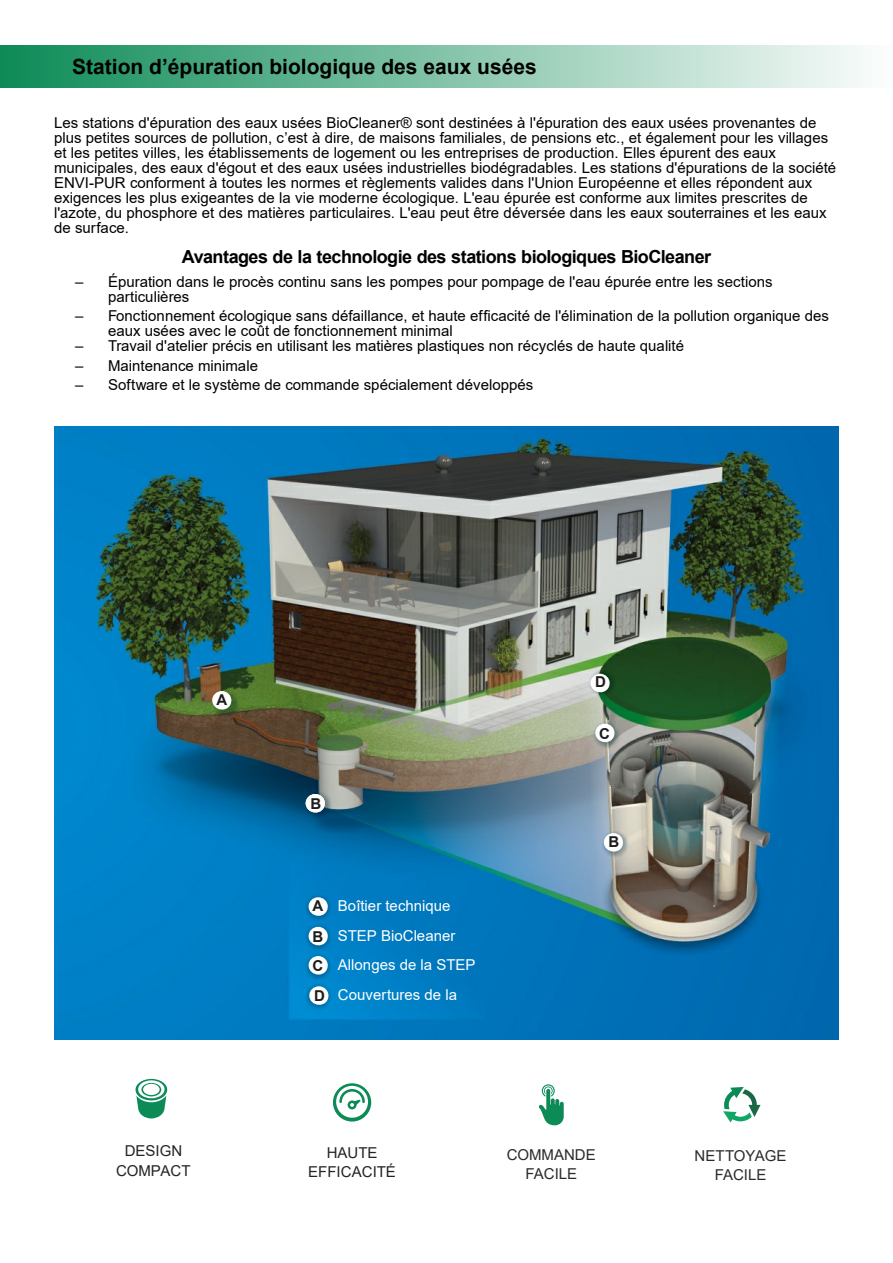
<style>
.page{position:relative;width:893px;height:1263px;background:#fff}
.page>*{position:absolute;margin:0;border:0;box-sizing:border-box;transform-origin:0 0}
.t1{font:700 21px "Arial";color:#000}
.t2{font:700 18px "Arial";letter-spacing:-.035em;color:#000}
.t3{font:15px/15px "Arial";color:#000}
.t4{font:15px/29.4px "Arial";color:#fff}
.t5{font:15px/19.6px "Arial";color:#2c2b2a;text-align:center}
.t6{font:15px/19.6px "Arial";color:#252422;text-align:center}
.t7{font:700 15px "Arial";color:#1c1c1c}
</style>
<div class="page">
<div style="left:0;top:45px;width:893px;height:43px;background:linear-gradient(to right,#0c8b57,#fcfdfd)"></div>
<img style="left:54px;top:426px;width:785px;height:614px">
<div style="left:212px;top:691px;width:19px;height:19px;background:#fefefe;border-radius:50%"></div>
<div style="left:595px;top:724px;width:19px;height:18px;background:#fefefe;border-radius:50%"></div>
<div style="left:590px;top:674px;width:20px;height:18px;background:#fefefe;border-radius:50%"></div>
<div style="left:306px;top:794px;width:19px;height:19px;background:#fefefe;border-radius:50%"></div>
<div style="left:604px;top:833px;width:19px;height:19px;background:#fefefe;border-radius:50%"></div>
<div style="left:309px;top:897px;width:19px;height:19px;background:#fefefe;border-radius:50%"></div>
<div style="left:309px;top:927px;width:19px;height:18px;background:#fefefe;border-radius:50%"></div>
<div style="left:309px;top:956px;width:19px;height:19px;background:#fefefe;border-radius:50%"></div>
<div style="left:309px;top:986px;width:19px;height:19px;background:#fefefe;border-radius:50%"></div>
<svg style="left:136px;top:1079px;width:31px;height:39px"></svg>
<svg style="left:539px;top:1084px;width:25px;height:41px"></svg>
<svg style="left:723px;top:1087px;width:37px;height:35px"></svg>
<svg style="left:333px;top:1083px;width:38px;height:38px"></svg>
<h1 class="t1" style="left:72px;top:59px;width:466px">Station d’épuration biologique des eaux usées</h1>
<p class="t3" style="left:54px;top:117px;width:784px">Les stations d'épuration des eaux usées BioCleaner® sont destinées à l'épuration des eaux usées provenantes de plus petites sources de pollution, c’est à dire, de maisons familiales, de pensions etc., et également pour les villages et les petites villes, les établissements de logement ou les entreprises de production. Elles épurent des eaux municipales, des eaux d'égout et des eaux usées industrielles biodégradables. Les stations d'épurations de la société ENVI-PUR conforment à toutes les normes et règlements valides dans l'Union Européenne et elles répondent aux exigences les plus exigeantes de la vie moderne écologique. L'eau épurée est conforme aux limites prescrites de l'azote, du phosphore et des matières particulaires. L'eau peut être déversée dans les eaux souterraines et les eaux de surface.</p>
<p class="t2" style="left:182px;top:250px;width:531px">Avantages de la technologie des stations biologiques BioCleaner</p>
<p class="t3" style="left:108px;top:275px;width:666px;text-indent:-33px">– Épuration dans le procès continu sans les pompes pour pompage de l'eau épurée entre les sections particulières</p>
<p class="t3" style="left:108px;top:310px;width:722px;text-indent:-33px">– Fonctionnement écologique sans défaillance, et haute efficacité de l'élimination de la pollution organique des eaux usées avec le coût de fonctionnement minimal</p>
<p class="t3" style="left:75px;top:340px;width:610px">– Travail d'atelier précis en utilisant les matières plastiques non récyclés de haute qualité</p>
<p class="t3" style="left:75px;top:359px;width:184px">– Maintenance minimale</p>
<p class="t3" style="left:75px;top:379px;width:460px">– Software et le système de commande spécialement développés</p>
<p class="t7" style="left:217px;top:694px;width:12px">A</p>
<p class="t7" style="left:310px;top:798px;width:12px">B</p>
<p class="t7" style="left:312px;top:900px;width:12px">A</p>
<p class="t7" style="left:312px;top:931px;width:12px">B</p>
<p class="t7" style="left:312px;top:960px;width:12px">C</p>
<p class="t7" style="left:314px;top:990px;width:12px">D</p>
<p class="t4" style="left:338px;top:893px;width:139px">Boîtier technique<br>STEP BioCleaner<br>Allonges de la STEP<br>Couvertures de la</p>
<p class="t7" style="left:595px;top:676px;width:12px">D</p>
<p class="t7" style="left:599px;top:728px;width:12px">C</p>
<p class="t7" style="left:608px;top:836px;width:12px">B</p>
<p class="t6" style="left:116px;top:1142px;width:76px">DESIGN<br>COMPACT</p>
<p class="t6" style="left:308px;top:1144px;width:89px">HAUTE<br>EFFICACITÉ</p>
<p class="t5" style="left:507px;top:1146px;width:90px">COMMANDE<br>FACILE</p>
<p class="t5" style="left:695px;top:1147px;width:93px">NETTOYAGE<br>FACILE</p>
</div>
